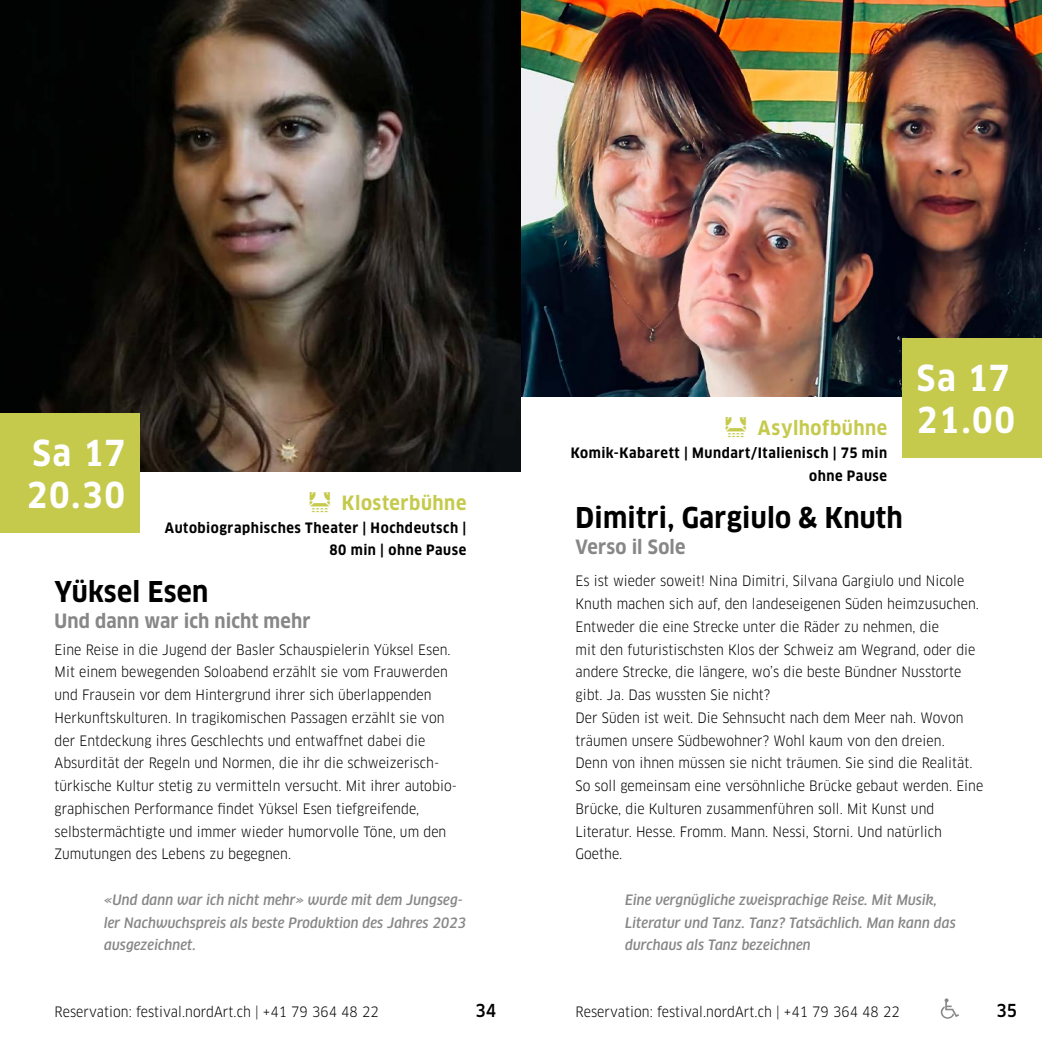
<style>
.page{position:relative;width:1042px;height:1042px;background:#fff}
.page>*{position:absolute;margin:0;border:0;box-sizing:border-box;transform-origin:0 0}
.t1{font:700 35px/42px "Clan OT Narr";letter-spacing:.05em;color:#fff}
.t2{font:700 28px "Clan OT Narr";letter-spacing:.01em;color:#000}
.t3{font:700 19.25px "Clan OT Narr";letter-spacing:.01em;color:#868786}
.t4{font:700 19.25px "Clan OT Narr";letter-spacing:.03em;color:#c5ca4d}
.t5{font:500 17.5px "Clan OT Narr";color:#000}
.t6{font:14px/22.8px "Clan OT Narr";letter-spacing:.005em;color:#000}
.t7{font:italic 500 14px/22.8px "Clan OT Narr";letter-spacing:.005em;color:#868786}
.t8{font:700 14px/22.8px "Clan OT Narr";letter-spacing:.04em;color:#000;text-align:right}
.s1{font-family:"Tepu";font-weight:400;font-size:31.5px}
</style>
<div class="page">
<img style="left:0;top:0;width:521px;height:471px">
<div style="left:0;top:413px;width:140px;height:119px;background:#c5ca4d"></div>
<img style="left:521px;top:0;width:521px;height:397px">
<div style="left:902px;top:339px;width:140px;height:119px;background:#c5ca4d"></div>
<svg style="left:941px;top:998px;width:18px;height:21px"></svg>
<h1 class="t1" style="left:27px;top:432px;width:100px">Sa 17<br>20.30</h1>
<h3 class="t4" style="left:304px;top:492px;width:164px"><span class="s1">¬</span> Klosterbühne</h3>
<p class="t8" style="left:165px;top:516px;width:303px">Autobiographisches Theater | Hochdeutsch |<br>80 min | ohne Pause</p>
<h2 class="t2" style="left:55px;top:575px;width:155px">Yüksel Esen</h2>
<h3 class="t3" style="left:55px;top:610px;width:257px">Und dann war ich nicht mehr</h3>
<p class="t6" style="left:55px;top:638px;width:404px">Eine Reise in die Jugend der Basler Schauspielerin Yüksel Esen.<br>Mit einem bewegenden Soloabend erzählt sie vom Frauwerden und Frausein vor dem Hintergrund ihrer sich überlappenden Herkunftskulturen. In tragikomischen Passagen erzählt sie von der Entdeckung ihres Geschlechts und entwaffnet dabei die Absurdität der Regeln und Normen, die ihr die schweizerisch&shy;türkische Kultur stetig zu vermitteln versucht. Mit ihrer autobio&shy;graphischen Performance findet Yüksel Esen tiefgreifende, selbstermächtigte und immer wieder humorvolle Töne, um den Zumutungen des Lebens zu begegnen.</p>
<p class="t7" style="left:104px;top:888px;width:363px">«Und dann war ich nicht mehr» wurde mit dem Jungseg&shy;ler Nachwuchspreis als beste Produktion des Jahres 2023 ausgezeichnet.</p>
<h3 class="t4" style="left:720px;top:417px;width:168px"><span class="s1">¬</span> Asylhofbühne</h3>
<p class="t8" style="left:571px;top:442px;width:318px">Komik-Kabarett | Mundart/Italienisch | 75 min ohne Pause</p>
<h1 class="t1" style="left:917px;top:358px;width:100px">Sa 17<br>21.00</h1>
<h2 class="t2" style="left:575px;top:501px;width:329px">Dimitri, Gargiulo &amp; Knuth</h2>
<h3 class="t3" style="left:575px;top:536px;width:111px">Verso il Sole</h3>
<p class="t6" style="left:575px;top:570px;width:409px">Es ist wieder soweit! Nina Dimitri, Silvana Gargiulo und Nicole Knuth machen sich auf, den landeseigenen Süden heimzusuchen.<br>Entweder die eine Strecke unter die Räder zu nehmen, die<br>mit den futuristischsten Klos der Schweiz am Wegrand, oder die andere Strecke, die längere, wo’s die beste Bündner Nusstorte gibt. Ja. Das wussten Sie nicht?<br>Der Süden ist weit. Die Sehnsucht nach dem Meer nah. Wovon träumen unsere Südbewohner? Wohl kaum von den dreien.<br>Denn von ihnen müssen sie nicht träumen. Sie sind die Realität.<br>So soll gemeinsam eine versöhnliche Brücke gebaut werden. Eine Brücke, die Kulturen zusammenführen soll. Mit Kunst und Literatur. Hesse. Fromm. Mann. Nessi, Storni. Und natürlich Goethe.</p>
<p class="t7" style="left:625px;top:888px;width:332px">Eine vergnügliche zweisprachige Reise. Mit Musik,<br>Literatur und Tanz. Tanz? Tatsächlich. Man kann das durchaus als Tanz bezeichnen</p>
<p class="t5" style="left:475px;top:1000px;width:22px">34</p>
<p class="t5" style="left:996px;top:1000px;width:22px">35</p>
<p class="t6" style="left:55px;top:1000px;width:326px">Reservation: festival.nordArt.ch | +41 79 364 48 22</p>
<p class="t6" style="left:575px;top:1000px;width:326px">Reservation: festival.nordArt.ch | +41 79 364 48 22</p>
</div>
